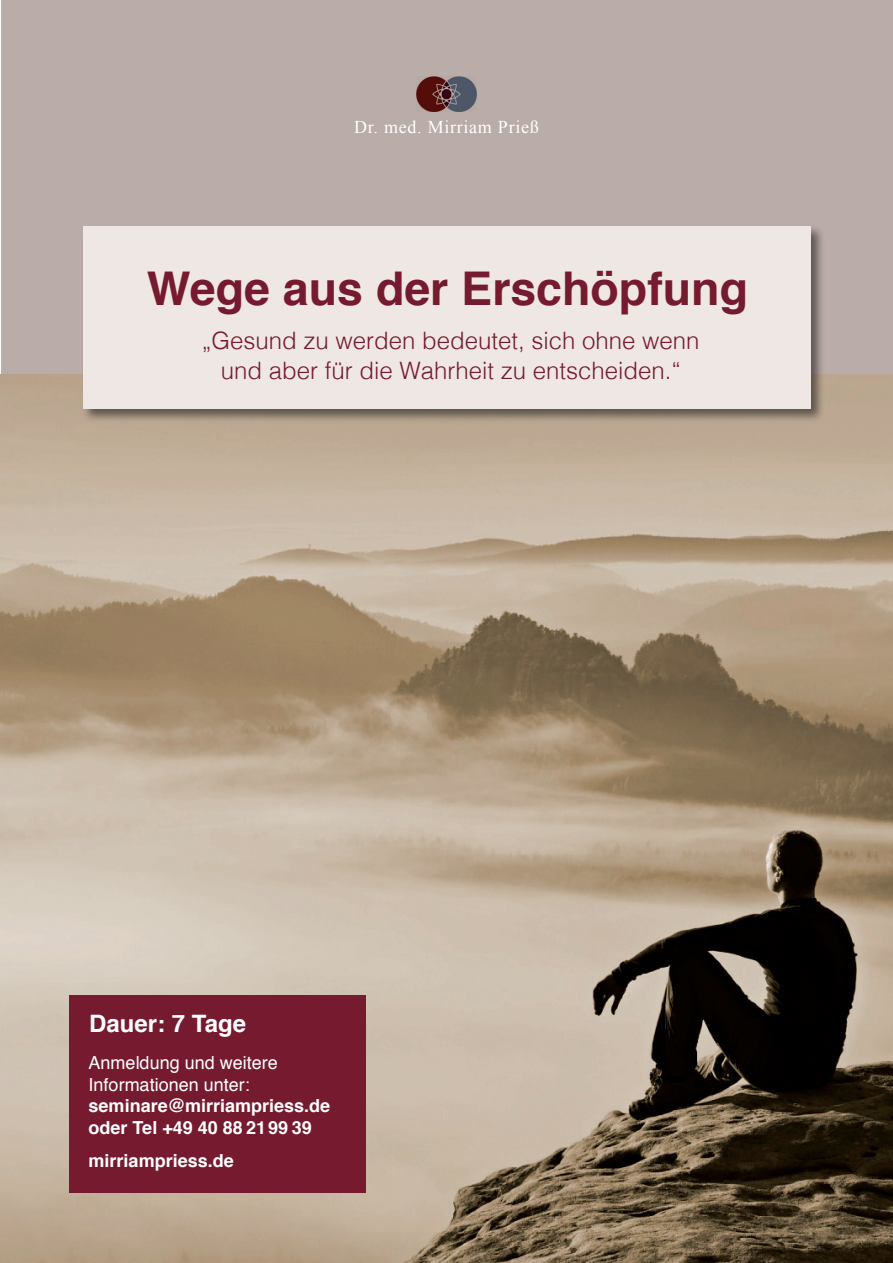
<style>
.page{position:relative;width:893px;height:1263px;background:#fff}
.page>*{position:absolute;margin:0;border:0;box-sizing:border-box;transform-origin:0 0}
.t1{font:700 46.5px "Helvetica";color:#751a2f}
.t2{font:300 24px/30px "Helvetica";color:#751a2f;text-align:center}
.t3{font:700 24px "Helvetica";color:#fff}
.t4{font:700 18px/21.6px "Helvetica";color:#fff}
.t5{font:18px "Times New Roman";letter-spacing:.04em;color:#fff}
.s1{font-weight:400}
</style>
<div class="page">
<div style="left:1px;top:0;width:892px;height:374px;background:#baaca8"></div>
<img style="left:417px;top:77px;width:59px;height:35px">
<img style="left:0;top:374px;width:893px;height:889px">
<div style="left:82px;top:224px;width:743px;height:199px;background:#231f20;opacity:.6"></div>
<div style="left:84px;top:226px;width:727px;height:183px;background:#eee7e3"></div>
<div style="left:69px;top:995px;width:297px;height:198px;background:#751a2f"></div>
<p class="t5" style="left:354px;top:114px;width:186px">Dr. med. Mirriam Prieß</p>
<p class="t1" style="left:147px;top:251px;width:603px">Wege aus der Erschöpfung</p>
<p class="t2" style="left:202px;top:324px;width:499px">„Gesund zu werden bedeutet, sich ohne wenn und aber für die Wahrheit zu entscheiden.“</p>
<p class="t3" style="left:89px;top:1004px;width:158px">Dauer: 7 Tage</p>
<p class="t4" style="left:89px;top:1052px;width:243px"><span class="s1">Anmeldung und weitere<br>Informationen unter: </span>seminare@mirriampriess.de oder Tel +49 40 88 21 99 39</p>
<p class="t4" style="left:89px;top:1150px;width:147px">mirriampriess.de</p>
</div>
